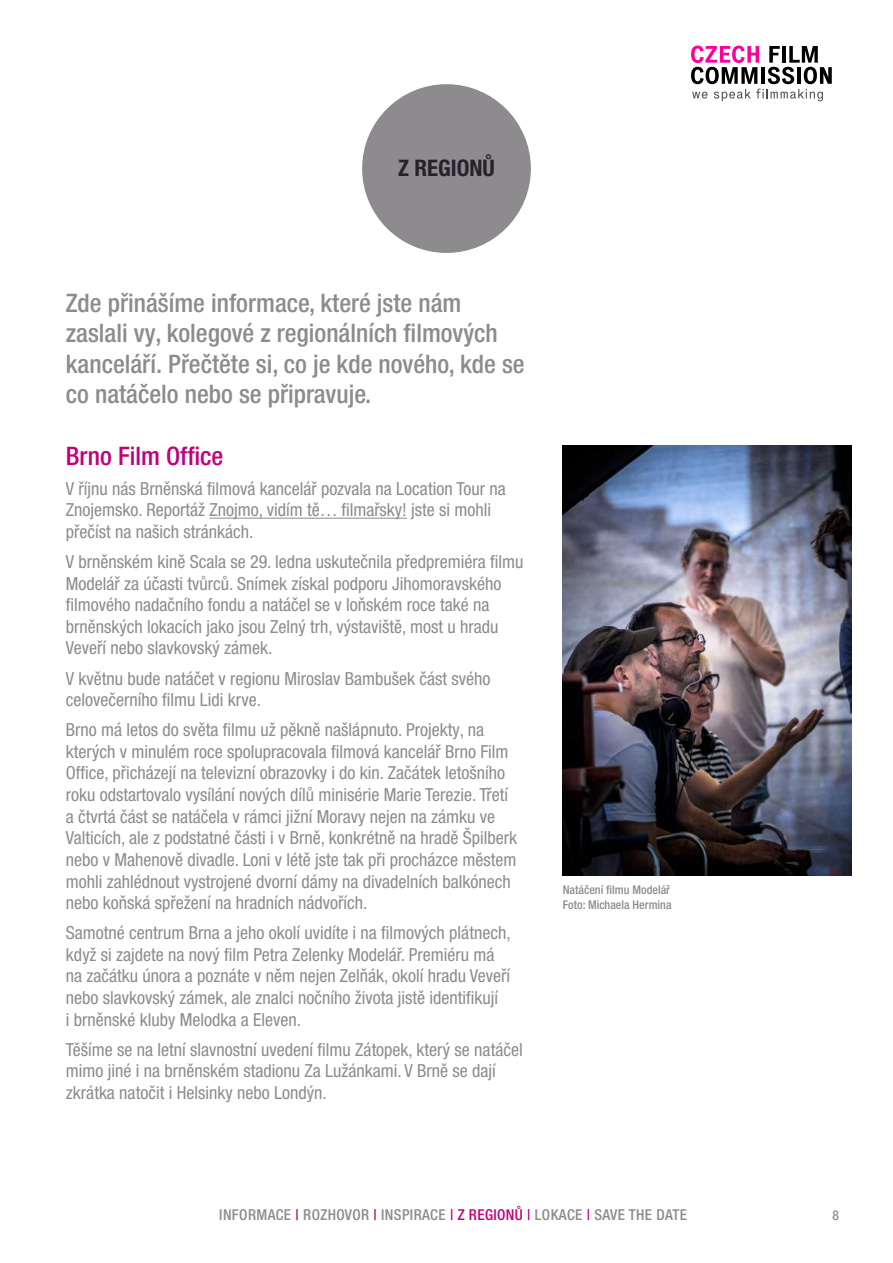
<style>
.page{position:relative;width:893px;height:1263px;background:#fff}
.page>*{position:absolute;margin:0;border:0;box-sizing:border-box;transform-origin:0 0}
.t1{font:500 condensed 25.5px/30.6px "Helvetica Neue LT Pro";color:#8e8b8e}
.t2{font:500 condensed 25.5px "Helvetica Neue LT Pro";color:#c10077}
.t3{font:700 condensed 22.8px "Helvetica Neue LT Pro";color:#25222a}
.t4{font:condensed 18px/21.6px "Helvetica Neue LT Pro";color:#8e8b8e}
.t5{font:500 condensed 15px "Helvetica Neue LT Pro";letter-spacing:.025em;color:#8e8b8e}
.t6{font:500 condensed 13.5px "Helvetica Neue LT Pro";color:#8e8b8e}
.t7{font:500 condensed 12px/14.4px "Helvetica Neue LT Pro";color:#8e8b8e}
.s1{color:#c10077}
</style>
<div class="page">
<hr style="left:209px;top:518px;width:198px;height:1px;background:#8e8b8e">
<div style="left:362px;top:84px;width:169px;height:169px;background:#8e8b8e;border-radius:50%"></div>
<svg style="left:691px;top:46px;width:141px;height:55px"></svg>
<img style="left:563px;top:445px;width:288px;height:431px">
<p class="t3" style="left:398px;top:154px;width:98px">Z REGIONŮ</p>
<h1 class="t1" style="left:66px;top:287px;width:460px">Zde přinášíme informace, které jste nám zaslali vy, kolegové z regionálních filmových kanceláří. Přečtěte si, co je kde nového, kde se co natáčelo nebo se připravuje.</h1>
<h1 class="t2" style="left:66px;top:440px;width:159px">Brno Film Office</h1>
<p class="t4" style="left:66px;top:477px;width:441px">V říjnu nás Brněnská filmová kancelář pozvala na Location Tour na<br>Znojemsko. Reportáž Znojmo, vidím tě… filmařsky! jste si mohli přečíst na našich stránkách.</p>
<p class="t4" style="left:66px;top:551px;width:459px">V brněnském kině Scala se 29. ledna uskutečnila předpremiéra filmu Modelář za účasti tvůrců. Snímek získal podporu Jihomoravského filmového nadačního fondu a natáčel se v loňském roce také na brněnských lokacích jako jsou Zelný trh, výstaviště, most u hradu Veveří nebo slavkovský zámek.</p>
<p class="t4" style="left:66px;top:667px;width:426px">V květnu bude natáčet v regionu Miroslav Bambušek část svého celovečerního filmu Lidi krve.</p>
<p class="t4" style="left:66px;top:719px;width:453px">Brno má letos do světa filmu už pěkně našlápnuto. Projekty, na kterých v minulém roce spolupracovala filmová kancelář Brno Film Office, přicházejí na televizní obrazovky i do kin. Začátek letošního roku odstartovalo vysílání nových dílů minisérie Marie Terezie. Třetí a čtvrtá část se natáčela v rámci jižní Moravy nejen na zámku ve Valticích, ale z podstatné části i v Brně, konkrétně na hradě Špilberk nebo v Mahenově divadle. Loni v létě jste tak při procházce městem mohli zahlédnout vystrojené dvorní dámy na divadelních balkónech nebo koňská spřežení na hradních nádvořích.</p>
<p class="t4" style="left:66px;top:922px;width:446px">Samotné centrum Brna a jeho okolí uvidíte i na filmových plátnech, když si zajdete na nový film Petra Zelenky Modelář. Premiéru má na začátku února a poznáte v něm nejen Zelňák, okolí hradu Veveří nebo slavkovský zámek, ale znalci nočního života jistě identifikují<br>i brněnské kluby Melodka a Eleven.</p>
<p class="t4" style="left:66px;top:1038px;width:458px">Těšíme se na letní slavnostní uvedení filmu Zátopek, který se natáčel mimo jiné i na brněnském stadionu Za Lužánkami. V Brně se dají zkrátka natočit i Helsinky nebo Londýn.</p>
<p class="t7" style="left:563px;top:882px;width:110px">Natáčení filmu Modelář<br>Foto: Michaela Hermina</p>
<p class="t5" style="left:219px;top:1205px;width:469px">INFORMACE <span class="s1">|</span> ROZHOVOR <span class="s1">|</span> INSPIRACE <span class="s1">| Z REGIONŮ |</span> LOKACE <span class="s1">|</span> SAVE THE DATE</p>
<p class="t6" style="left:832px;top:1207px;width:8px">8</p>
</div>
